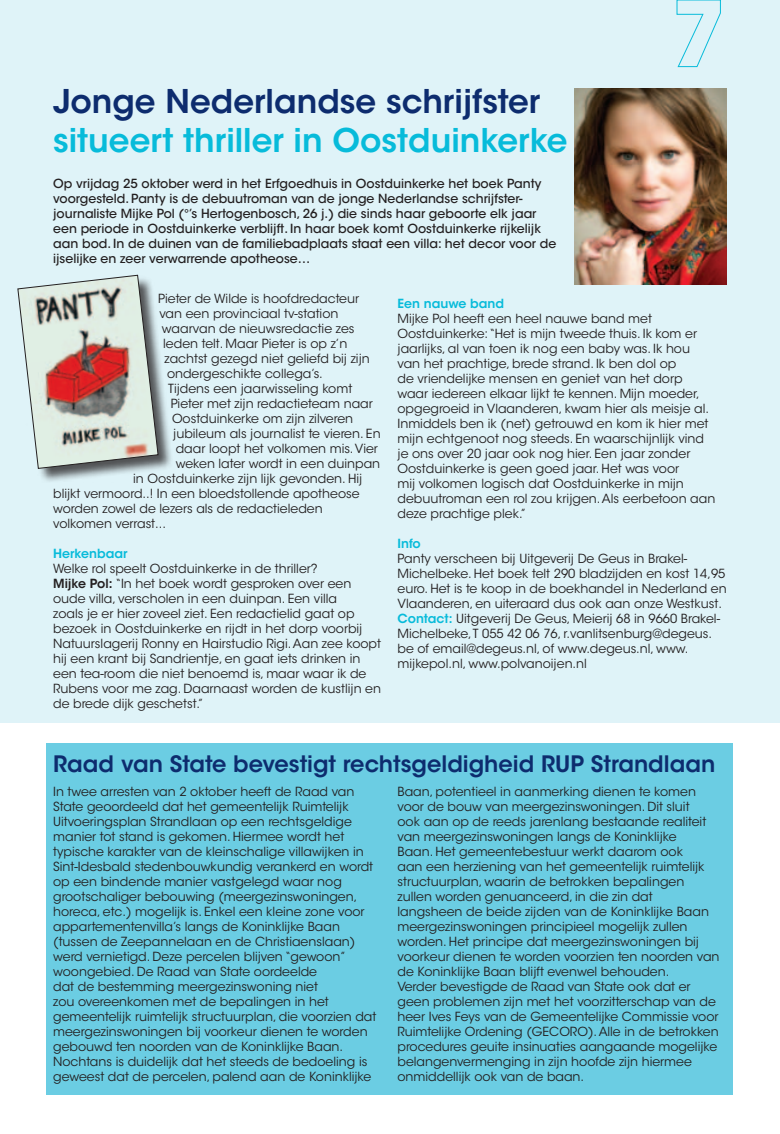
<style>
.page{position:relative;width:780px;height:1134px;background:#fff}
.page>*{position:absolute;margin:0;border:0;box-sizing:border-box;transform-origin:0 0}
.Titels_licht_blauw{font:600 32.5px "ITC Avant Garde Std";color:#07bbda}
.Titels_licht_blauw-2{font:600 32.5px "ITC Avant Garde Std";color:#0d2c6e}
.Titels_licht_blauw-3{font:600 22.5px "ITC Avant Garde Std";color:#0d2c6e}
.Body{font:12.5px/15px "ITC Avant Garde Std";color:#231f20}
.Inleiding{font:500 12.5px/15px "ITC Avant Garde Std";color:#231f20}
.Body-2{font:600 12.5px "ITC Avant Garde Std";color:#07bbda}
.s1{font-weight:600}
.s2{font-weight:600;color:#07bbda}
</style>
<div class="page">
<div style="left:46px;top:743px;width:686px;height:352px;background:#6bcde3"></div>
<div style="left:0;top:0;width:780px;height:723px;background:#dff3f8"></div>
<img style="left:574px;top:89px;width:152px;height:196px">
<div style="left:18px;top:276px;width:155px;height:207px;background:#231f20;opacity:.75"></div>
<svg style="left:18px;top:275px;width:140px;height:194px;background:#c0b7b1"></svg>
<svg style="left:676px;top:0;width:45px;height:67px"></svg>
<p class="Titels_licht_blauw-2" style="left:53px;top:80px;width:488px">Jonge Nederlandse schrijfster</p>
<p class="Titels_licht_blauw" style="left:53px;top:119px;width:516px">situeert thriller in Oostduinkerke</p>
<p class="Inleiding" style="left:53px;top:176px;width:504px">Op vrijdag 25 oktober werd in het Erfgoedhuis in Oostduinkerke het boek Panty voorgesteld. Panty is de debuutroman van de jonge Nederlandse schrijfster&shy;journaliste Mijke Pol (°’s Hertogenbosch, 26 j.) die sinds haar geboorte elk jaar een periode in Oostduinkerke verblijft. In haar boek komt Oostduinkerke rijkelijk aan bod. In de duinen van de familiebadplaats staat een villa: het decor voor de ijselijke en zeer verwarrende apotheose…</p>
<p class="Body" style="left:158px;top:291px;width:202px">Pieter de Wilde is hoofdredacteur</p>
<p class="Body" style="left:159px;top:306px;width:180px">van een provinciaal tv-station</p>
<p class="Body" style="left:162px;top:321px;width:194px">waarvan de nieuwsredactie zes</p>
<p class="Body" style="left:163px;top:336px;width:186px">leden telt. Maar Pieter is op z’n</p>
<p class="Body" style="left:164px;top:351px;width:207px">zachtst gezegd niet geliefd bij zijn</p>
<p class="Body" style="left:167px;top:366px;width:157px">ondergeschikte collega’s.</p>
<p class="Body" style="left:168px;top:381px;width:185px">Tijdens een jaarwisseling komt</p>
<p class="Body" style="left:171px;top:396px;width:204px">Pieter met zijn redactieteam naar</p>
<p class="Body" style="left:172px;top:411px;width:183px">Oostduinkerke om zijn zilveren</p>
<p class="Body" style="left:173px;top:426px;width:209px">jubileum als journalist te vieren. En</p>
<p class="Body" style="left:176px;top:441px;width:204px">daar loopt het volkomen mis. Vier</p>
<p class="Body" style="left:176px;top:456px;width:206px">weken later wordt in een duinpan</p>
<p class="Body" style="left:133px;top:471px;width:230px">in Oostduinkerke zijn lijk gevonden. Hij</p>
<p class="Body" style="left:53px;top:486px;width:308px">blijkt vermoord..! In een bloedstollende apotheose</p>
<p class="Body" style="left:53px;top:501px;width:271px">worden zowel de lezers als de redactieleden</p>
<p class="Body" style="left:53px;top:516px;width:114px">volkomen verrast...</p>
<p class="Body-2" style="left:53px;top:546px;width:76px">Herkenbaar</p>
<p class="Body" style="left:53px;top:561px;width:266px">Welke rol speelt Oostduinkerke in de thriller?</p>
<p class="Body" style="left:53px;top:576px;width:329px"><span class="s1">Mijke Pol:</span> “In het boek wordt gesproken over een oude villa, verscholen in een duinpan. Een villa<br>zoals je er hier zoveel ziet. Een redactielid gaat op bezoek in Oostduinkerke en rijdt in het dorp voorbij Natuurslagerij Ronny en Hairstudio Rigi. Aan zee koopt hij een krant bij Sandrientje, en gaat iets drinken in een tea-room die niet benoemd is, maar waar ik de Rubens voor me zag. Daarnaast worden de kustlijn en de brede dijk geschetst.”</p>
<p class="Body-2" style="left:397px;top:296px;width:108px">Een nauwe band</p>
<p class="Body" style="left:397px;top:311px;width:319px">Mijke Pol heeft een heel nauwe band met Oostduinkerke: “Het is mijn tweede thuis. Ik kom er jaarlijks, al van toen ik nog een baby was. Ik hou van het prachtige, brede strand. Ik ben dol op<br>de vriendelijke mensen en geniet van het dorp waar iedereen elkaar lijkt te kennen. Mijn moeder, opgegroeid in Vlaanderen, kwam hier als meisje al.<br>Inmiddels ben ik (net) getrouwd en kom ik hier met mijn echtgenoot nog steeds. En waarschijnlijk vind je ons over 20 jaar ook nog hier. Een jaar zonder Oostduinkerke is geen goed jaar. Het was voor<br>mij volkomen logisch dat Oostduinkerke in mijn debuutroman een rol zou krijgen. Als eerbetoon aan deze prachtige plek.”</p>
<p class="Body-2" style="left:397px;top:536px;width:25px">Info</p>
<p class="Body" style="left:397px;top:551px;width:331px">Panty verscheen bij Uitgeverij De Geus in Brakel-Michelbeke. Het boek telt 290 bladzijden en kost 14,95 euro. Het is te koop in de boekhandel in Nederland en Vlaanderen, en uiteraard dus ook aan onze Westkust.</p>
<p class="Body" style="left:397px;top:611px;width:324px"><span class="s2">Contact:</span> Uitgeverij De Geus, Meierij 68 in 9660 Brakel-Michelbeke, T 055 42 06 76, r.vanlitsenburg@degeus. be of email@degeus.nl, of www.degeus.nl, www. mijkepol.nl, www.polvanoijen.nl</p>
<p class="Titels_licht_blauw-3" style="left:53px;top:749px;width:663px">Raad van State bevestigt rechtsgeldigheid RUP Strandlaan</p>
<p class="Body" style="left:53px;top:784px;width:325px">In twee arresten van 2 oktober heeft de Raad van State geoordeeld dat het gemeentelijk Ruimtelijk Uitvoeringsplan Strandlaan op een rechtsgeldige manier tot stand is gekomen. Hiermee wordt het typische karakter van de kleinschalige villawijken in Sint-Idesbald stedenbouwkundig verankerd en wordt op een bindende manier vastgelegd waar nog grootschaliger bebouwing (meergezinswoningen, horeca, etc.) mogelijk is. Enkel een kleine zone voor appartementenvilla’s langs de Koninklijke Baan (tussen de Zeepannelaan en de Christiaenslaan) werd vernietigd. Deze percelen blijven “gewoon” woongebied. De Raad van State oordeelde<br>dat de bestemming meergezinswoning niet<br>zou overeenkomen met de bepalingen in het gemeentelijk ruimtelijk structuurplan, die voorzien dat meergezinswoningen bij voorkeur dienen te worden gebouwd ten noorden van de Koninklijke Baan.<br>Nochtans is duidelijk dat het steeds de bedoeling is geweest dat de percelen, palend aan de Koninklijke</p>
<p class="Body" style="left:397px;top:784px;width:323px">Baan, potentieel in aanmerking dienen te komen voor de bouw van meergezinswoningen. Dit sluit<br>ook aan op de reeds jarenlang bestaande realiteit van meergezinswoningen langs de Koninklijke<br>Baan. Het gemeentebestuur werkt daarom ook<br>aan een herziening van het gemeentelijk ruimtelijk structuurplan, waarin de betrokken bepalingen zullen worden genuanceerd, in die zin dat langsheen de beide zijden van de Koninklijke Baan meergezinswoningen principieel mogelijk zullen worden. Het principe dat meergezinswoningen bij voorkeur dienen te worden voorzien ten noorden van de Koninklijke Baan blijft evenwel behouden.</p>
<p class="Body" style="left:397px;top:979px;width:323px">Verder bevestigde de Raad van State ook dat er geen problemen zijn met het voorzitterschap van de heer Ives Feys van de Gemeentelijke Commissie voor Ruimtelijke Ordening (GECORO). Alle in de betrokken procedures geuite insinuaties aangaande mogelijke belangenvermenging in zijn hoofde zijn hiermee onmiddellijk ook van de baan.</p>
</div>
